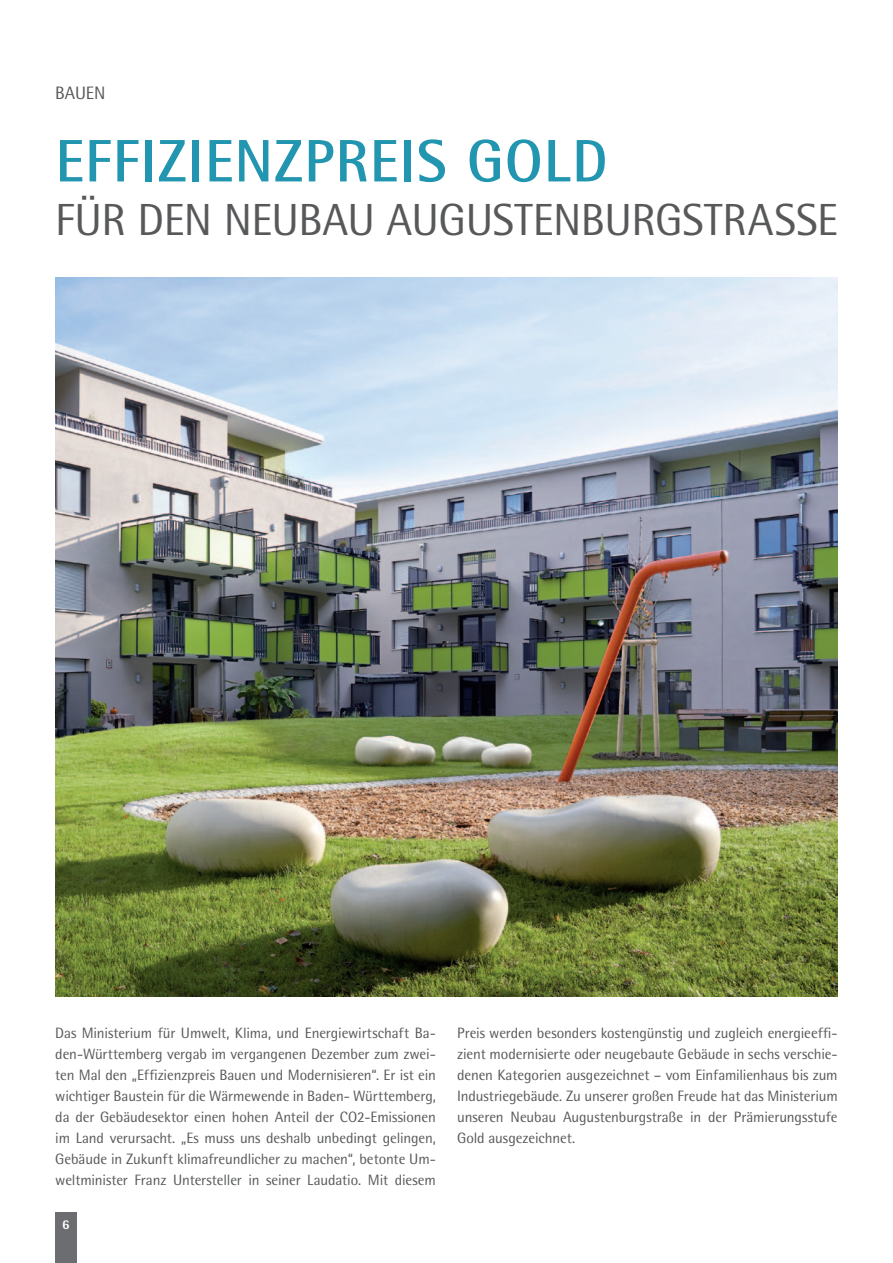
<style>
.page{position:relative;width:893px;height:1263px;background:#fff}
.page>*{position:absolute;margin:0;border:0;box-sizing:border-box;transform-origin:0 0}
.t1{font:700 60px "Rotis Semi Sans";color:#2296b0}
.t2{font:45px "Rotis Semi Sans";letter-spacing:-.01em;color:#57585a}
.t3{font:18px "Rotis Semi Sans";letter-spacing:-.005em;color:#57585a}
.t4{font:15px/21px "Rotis Semi Sans";letter-spacing:-.005em;color:#57585a;text-align:justify}
.t5{font:800 13.5px "Rotis Semi Sans";color:#fff}
</style>
<div class="page">
<div style="left:55px;top:1212px;width:22px;height:51px;background:#6c6d70"></div>
<img style="left:55px;top:278px;width:783px;height:718px">
<p class="t3" style="left:55px;top:82px;width:52px">Bauen</p>
<h1 class="t1" style="left:55px;top:124px;width:24px">EFFI</h1>
<h1 class="t1" style="left:158px;top:124px;width:444px">ZI ENZPREIS GOLD</h1>
<h2 class="t2" style="left:55px;top:194px;width:784px">fü r den N eubau AugustenburgstraSSe</h2>
<p class="t4" style="left:55px;top:1023px;width:382px">Das Ministerium für U mwelt, Klima, und Energiewirtschaft Ba&shy;den-Württemberg vergab im vergangenen Dezember zum zwei&shy;ten Mal den „Effizienzpreis Bauen und Modernisieren“. Er ist ein wichtiger Baustein für die Wärmewende in Baden- Württemberg, da der Gebäudesektor einen hohen Anteil der CO2-Emissionen im Land verursacht. „Es muss uns deshalb unbedingt gelingen, Gebäude in Zukunft klimafreundlicher zu machen“, betonte U m&shy;weltminister Franz U ntersteller in seiner Laudatio. Mit diesem</p>
<p class="t4" style="left:457px;top:1023px;width:382px">Preis werden besonders kostengünstig und zugleich energieeffi&shy;zient modernisierte oder neugebaute Gebäude in sechs verschie&shy;denen Kategorien ausgezeichnet – vom Einfamilienhaus bis zum I ndustriegebäude. Zu unserer großen Freude hat das Ministerium unseren Neubau Augustenburgstraße in der Prämierungsstufe Gold ausgezeichnet.</p>
<p class="t5" style="left:62px;top:1216px;width:9px">6</p>
</div>
